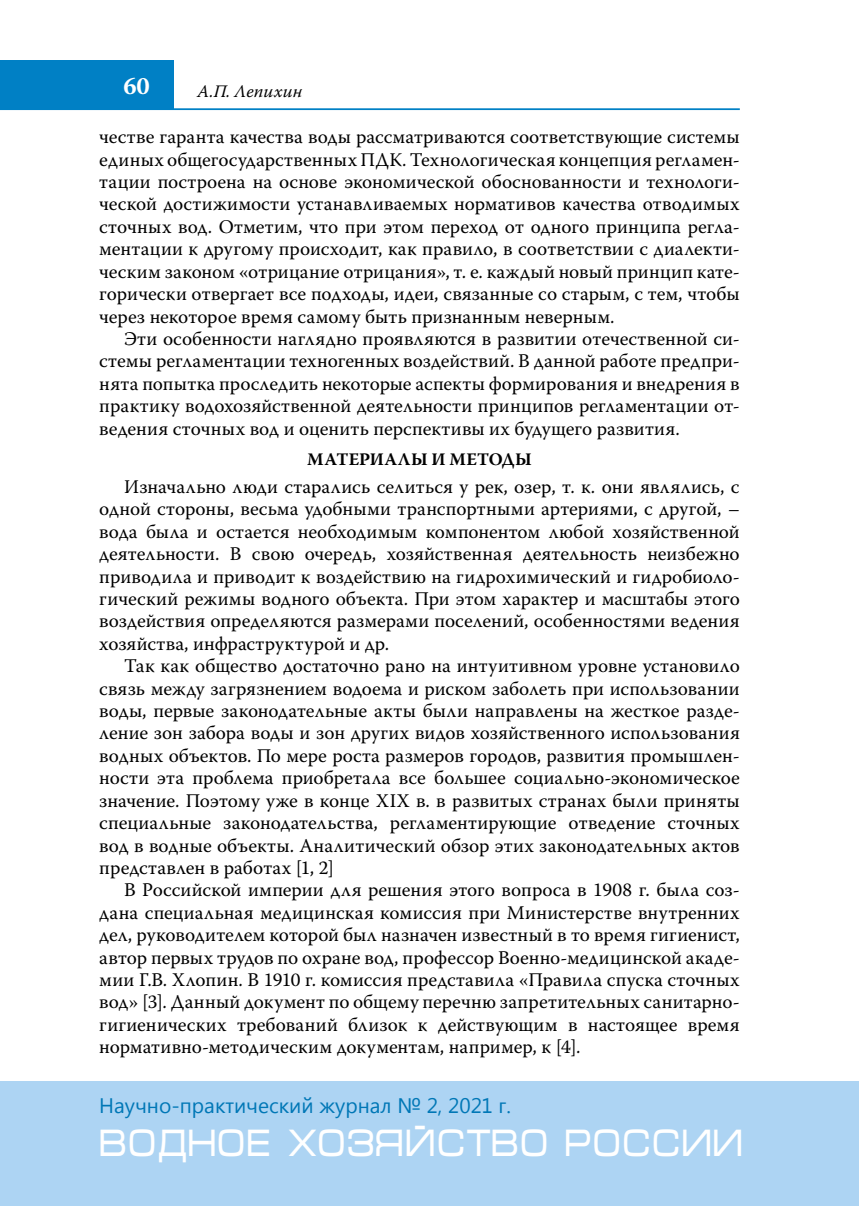
<style>
.page{position:relative;width:859px;height:1206px;background:#fff}
.page>*{position:absolute;margin:0;border:0;box-sizing:border-box;transform-origin:0 0}
.t1{font:38.5px "Micra C";color:#fff;scale:.83 1}
.t2{font:700 24.5px "Warnock Pro";color:#fff}
.t3{font:21px "Segoe UI";color:#0077b6}
.t4{font:19.25px/22.4px "Warnock Pro";letter-spacing:.005em;color:#000;text-align:justify}
.t5{font:700 17.5px "Warnock Pro";letter-spacing:.01em;color:#000}
.t6{font:italic 17.5px "Warnock Pro";letter-spacing:.01em;color:#000}
</style>
<div class="page">
<hr style="left:0;top:108px;width:739px;height:2px;background:#0080c5">
<div style="left:0;top:60px;width:174px;height:50px;background:#0080c5"></div>
<div style="left:0;top:1081px;width:858px;height:124px;background:#add4f3"></div>
<p class="t2" style="left:123px;top:71px;width:28px">60</p>
<p class="t6" style="left:197px;top:81px;width:106px">А.П. Лепихин</p>
<p class="t4" style="left:99px;top:125px;width:641px">честве гаранта качества воды рассматриваются соответствующие системы единых общегосударственных ПДК. Технологическая концепция регламен&shy;тации построена на основе экономической обоснованности и технологи&shy;ческой достижимости устанавливаемых нормативов качества отводимых сточных вод. Отметим, что при этом переход от одного принципа регла&shy;ментации к другому происходит, как правило, в соответствии с диалекти&shy;ческим законом «отрицание отрицания», т. е. каждый новый принцип кате&shy;горически отвергает все подходы, идеи, связанные со старым, с тем, чтобы через некоторое время самому быть признанным неверным.</p>
<p class="t4" style="left:99px;top:327px;width:641px;text-indent:25px">Эти особенности наглядно проявляются в развитии отечественной си&shy;стемы регламентации техногенных воздействий. В данной работе предпри&shy;нята попытка проследить некоторые аспекты формирования и внедрения в практику водохозяйственной деятельности принципов регламентации от&shy;ведения сточных вод и оценить перспективы их будущего развития.</p>
<p class="t5" style="left:307px;top:449px;width:226px">МАТЕРИАЛЫ И МЕТОДЫ</p>
<p class="t4" style="left:99px;top:475px;width:641px;text-indent:25px">Изначально люди старались селиться у рек, озер, т. к. они являлись, с одной стороны, весьма удобными транспортными артериями, с другой, – вода была и остается необходимым компонентом любой хозяйственной деятельности. В свою очередь, хозяйственная деятельность неизбежно приводила и приводит к воздействию на гидрохимический и гидробиоло&shy;гический режимы водного объекта. При этом характер и масштабы этого воздействия определяются размерами поселений, особенностями ведения хозяйства, инфраструктурой и др.</p>
<p class="t4" style="left:99px;top:654px;width:641px;text-indent:25px">Так как общество достаточно рано на интуитивном уровне установило связь между загрязнением водоема и риском заболеть при использовании воды, первые законодательные акты были направлены на жесткое разде&shy;ление зон забора воды и зон других видов хозяйственного использования водных объектов. По мере роста размеров городов, развития промышлен&shy;ности эта проблема приобретала все большее социально-экономическое значение. Поэтому уже в конце XIX в. в развитых странах были приняты специальные законодательства, регламентирующие отведение сточных вод в водные объекты. Аналитический обзор этих законодательных актов представлен в работах [1, 2]</p>
<p class="t4" style="left:99px;top:878px;width:641px;text-indent:25px">В Российской империи для решения этого вопроса в 1908 г. была соз&shy;дана специальная медицинская комиссия при Министерстве внутренних дел, руководителем которой был назначен известный в то время гигиенист, автор первых трудов по охране вод, профессор Военно-медицинской акаде&shy;мии Г.В. Хлопин. В 1910 г. комиссия представила «Правила спуска сточных вод» [3]. Данный документ по общему перечню запретительных санитарно&shy;гигиенических требований близок к действующим в настоящее время нормативно-методическим документам, например, к [4].</p>
<p class="t3" style="left:99px;top:1090px;width:413px">Научно-практический журнал № 2, 2021 г.</p>
<h1 class="t1" style="left:99px;top:1126px;width:777px">ВОДНОЕ ХОЗЯЙСТВО РОССИИ</h1>
</div>
